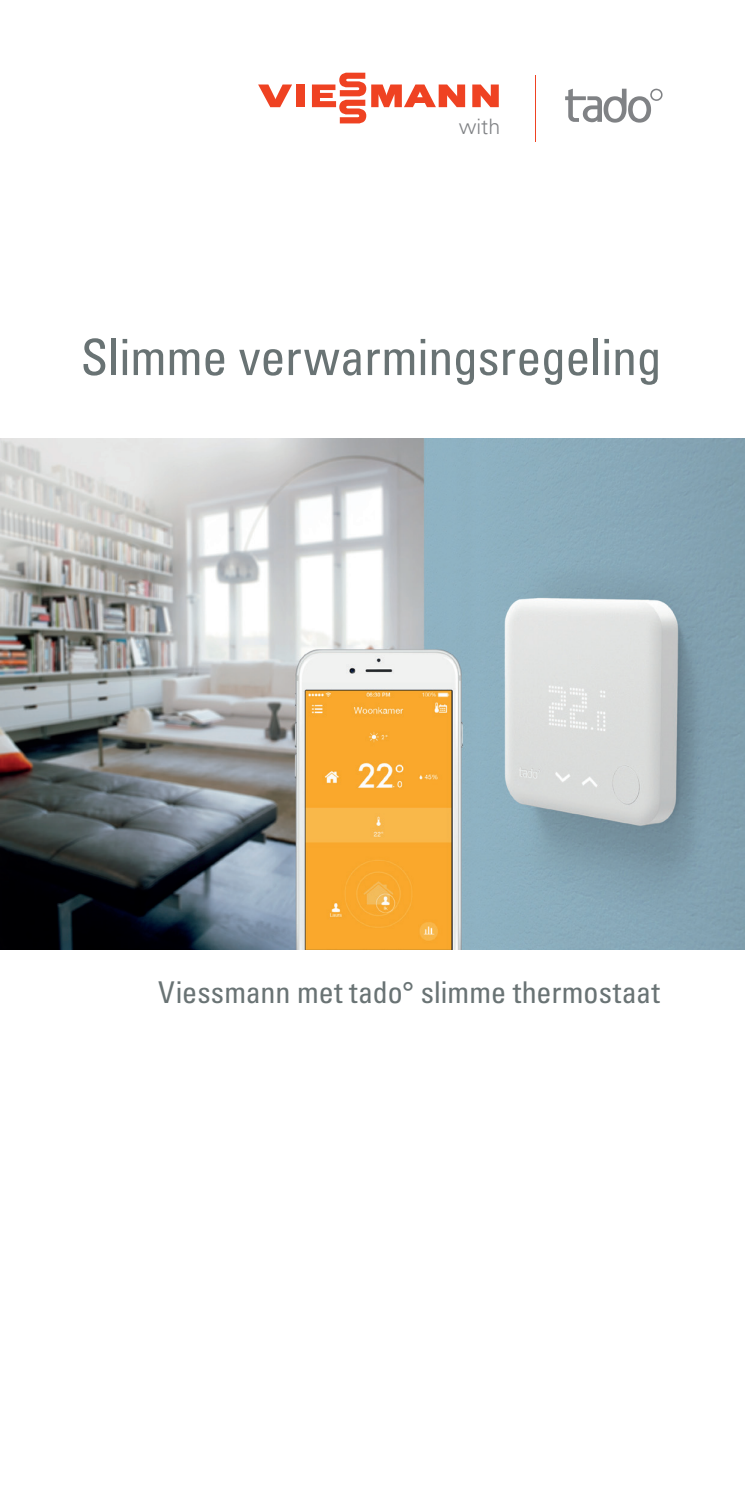
<style>
.page{position:relative;width:745px;height:1489px;background:#fff}
.page>*{position:absolute;margin:0;border:0;box-sizing:border-box;transform-origin:0 0}
.t1{font:condensed 50px "Univers LTCYR 57";letter-spacing:-.005em;color:#697374}
.t2{font:condensed 30px "Univers LTCYR 57";color:#697374}
.t3{font:300 21.25px "Univers LTCYR 45";color:#808285}
</style>
<div class="page">
<div style="left:295px;top:84px;width:9px;height:23px;background:#ef4222"></div>
<svg style="left:258px;top:84px;width:34px;height:23px"></svg>
<svg style="left:312px;top:73px;width:153px;height:51px"></svg>
<svg style="left:472px;top:84px;width:26px;height:23px"></svg>
<svg style="left:565px;top:88px;width:97px;height:35px"></svg>
<hr style="left:535px;top:75px;width:1px;height:66px;background:#ef4222">
<img style="left:0;top:438px;width:744px;height:511px">
<p class="t3" style="left:458px;top:113px;width:43px">with</p>
<h1 class="t1" style="left:80px;top:325px;width:582px">Slimme verwarmingsregeling</h1>
<p class="t2" style="left:158px;top:972px;width:503px">Viessmann met tado° slimme thermostaat</p>
</div>
